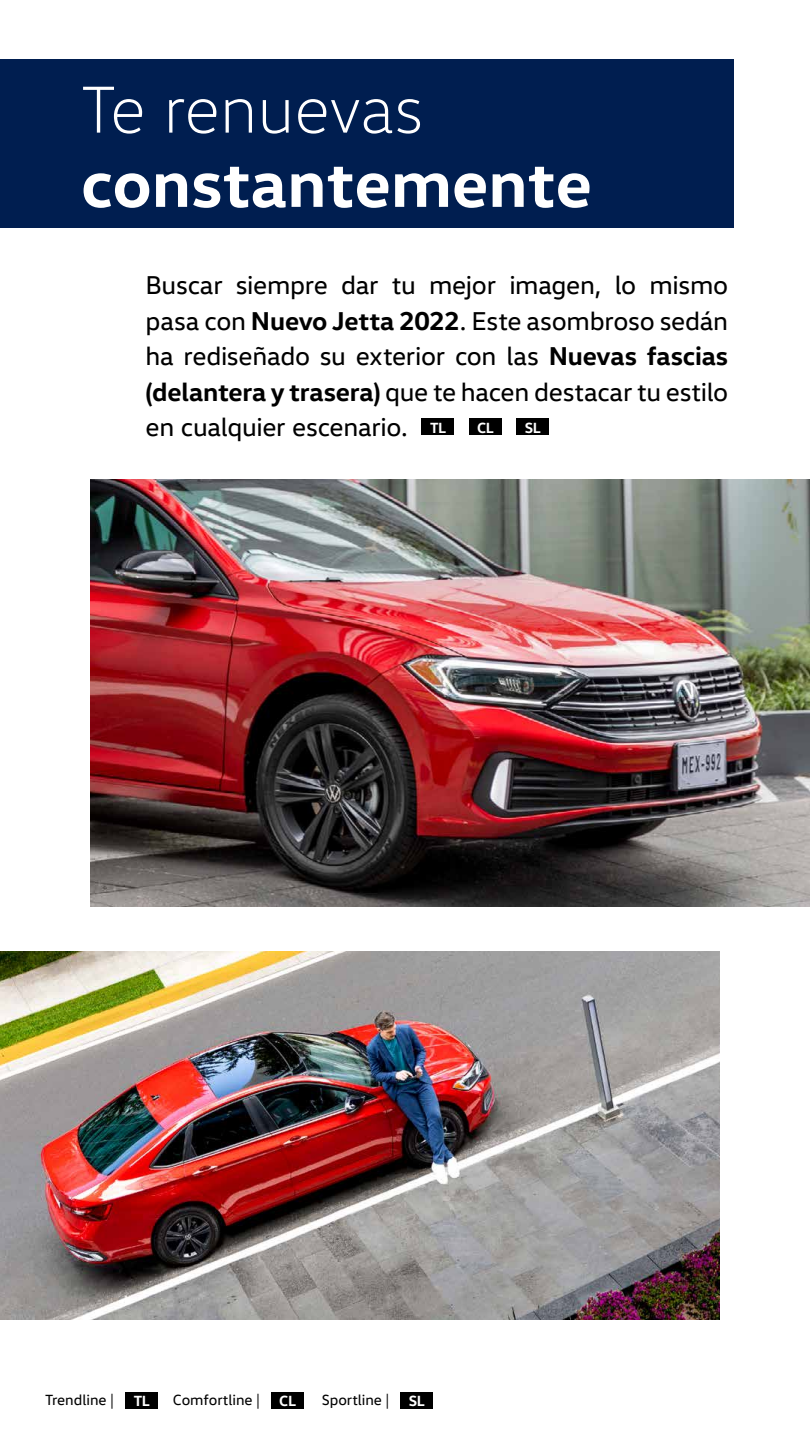
<style>
.page{position:relative;width:810px;height:1440px;background:#fff}
.page>*{position:absolute;margin:0;border:0;box-sizing:border-box;transform-origin:0 0}
.t1{font:700 67.5px/74.2px "VW Head";color:#fff}
.t2{font:26.25px/35.4px "VW Head";letter-spacing:-.01em;color:#000;text-align:justify}
.t3{font:15px "VW Head";color:#000101}
.t4{font:700 15px "VW Head";letter-spacing:-.025em;color:#fff}
.s1{font-weight:300}
.s2{font-weight:700}
.s3{font-family:"Minion Pro"}
</style>
<div class="page">
<div style="left:0;top:59px;width:734px;height:169px;background:#001e50"></div>
<div style="left:422px;top:419px;width:32px;height:16px;background:#000"></div>
<div style="left:469px;top:419px;width:32px;height:16px;background:#000"></div>
<div style="left:517px;top:419px;width:32px;height:16px;background:#000"></div>
<img style="left:91px;top:479px;width:719px;height:428px">
<img style="left:0;top:951px;width:720px;height:369px">
<div style="left:126px;top:1393px;width:32px;height:16px;background:#000"></div>
<div style="left:271px;top:1393px;width:33px;height:16px;background:#000"></div>
<div style="left:400px;top:1393px;width:33px;height:16px;background:#000"></div>
<p class="t1" style="left:81px;top:69px;width:512px"><span class="s1">Te renuevas </span>constantemente</p>
<p class="t2" style="left:146px;top:267px;width:584px">Buscar siempre dar tu mejor imagen, lo mismo pasa con <span class="s2">Nuevo Jetta 2022</span>. Este asombroso sedán ha rediseñado su exterior con las <span class="s2">Nuevas fascias (delantera y trasera)</span> que te hacen destacar tu estilo en cualquier escenario.</p>
<p class="t4" style="left:430px;top:418px;width:18px">TL</p>
<p class="t4" style="left:477px;top:418px;width:18px">CL</p>
<p class="t4" style="left:525px;top:418px;width:18px">SL</p>
<p class="t3" style="left:45px;top:1390px;width:70px">Trendline <span class="s3">|</span></p>
<p class="t4" style="left:134px;top:1392px;width:18px">TL</p>
<p class="t3" style="left:173px;top:1390px;width:89px">Comfortline <span class="s3">|</span></p>
<p class="t4" style="left:279px;top:1392px;width:18px">CL</p>
<p class="t3" style="left:322px;top:1390px;width:69px">Sportline <span class="s3">|</span></p>
<p class="t4" style="left:409px;top:1392px;width:18px">SL</p>
</div>
